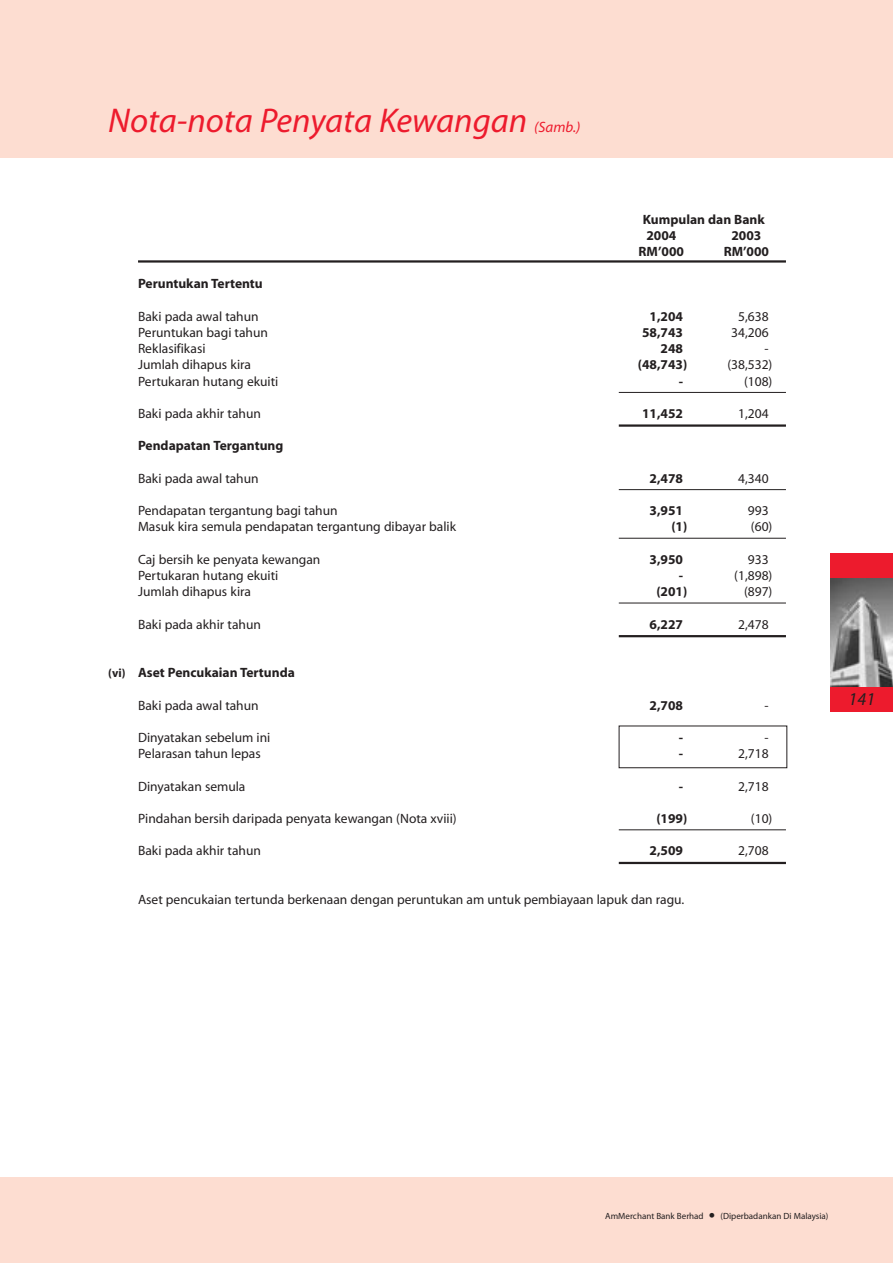
<style>
.page{position:relative;width:893px;height:1263px;background:#fff}
.page>*{position:absolute;margin:0;border:0;box-sizing:border-box;transform-origin:0 0}
.t1{font:italic 34.5px "Myriad";color:#ed1b2d}
.t2{font:italic 18px "Myriad";color:#231f20}
.t3{font:italic 15px "Myriad";color:#ed1b2d}
.t4{font:13.5px "Myriad";color:#231f20}
.t5{font:700 13.5px/16.2px "Myriad";color:#231f20}
.t6{font:9px "Myriad";color:#231f20}
.s1{font-size:12px}
.s2{font-size:22.5px}
</style>
<div class="page">
<div style="left:0;top:0;width:892px;height:157px;background:#fdddd1"></div>
<div style="left:0;top:1178px;width:892px;height:85px;background:#fdddd1"></div>
<div style="left:830px;top:553px;width:62px;height:25px;background:#ed1b2d"></div>
<div style="left:830px;top:687px;width:62px;height:25px;background:#ed1b2d"></div>
<img style="left:830px;top:578px;width:62px;height:109px">
<hr style="left:138px;top:260px;width:648px;height:3px;background:#231f20">
<hr style="left:618px;top:392px;width:168px;height:1px;background:#231f20">
<hr style="left:618px;top:424px;width:168px;height:3px;background:#231f20">
<hr style="left:618px;top:489px;width:168px;height:1px;background:#231f20">
<hr style="left:618px;top:538px;width:168px;height:1px;background:#231f20">
<hr style="left:618px;top:603px;width:168px;height:1px;background:#231f20">
<hr style="left:618px;top:635px;width:168px;height:2px;background:#231f20">
<hr style="left:618px;top:829px;width:168px;height:1px;background:#231f20">
<hr style="left:618px;top:862px;width:168px;height:2px;background:#231f20">
<div style="left:618px;top:726px;width:169px;height:42px;border:1px solid #231f20"></div>
<h1 class="t1" style="left:108px;top:108px;width:420px">Nota-nota Penyata Kewangan</h1>
<p class="t3" style="left:534px;top:122px;width:48px">(Samb.)</p>
<p class="t5" style="left:643px;top:212px;width:123px">Kumpulan dan Bank<br>2004</p>
<p class="t5" style="left:731px;top:228px;width:31px">2003</p>
<p class="t5" style="left:638px;top:245px;width:47px">RM’000</p>
<p class="t5" style="left:723px;top:245px;width:47px">RM’000</p>
<p class="t5" style="left:138px;top:277px;width:126px">Peruntukan Tertentu</p>
<p class="t4" style="left:138px;top:311px;width:122px">Baki pada awal tahun</p>
<p class="t5" style="left:649px;top:309px;width:35px">1,204</p>
<p class="t4" style="left:738px;top:311px;width:32px">5,638</p>
<p class="t4" style="left:138px;top:327px;width:131px">Peruntukan bagi tahun</p>
<p class="t5" style="left:642px;top:326px;width:42px">58,743</p>
<p class="t4" style="left:731px;top:327px;width:39px">34,206</p>
<p class="t4" style="left:138px;top:344px;width:69px">Reklasifikasi</p>
<p class="t5" style="left:660px;top:342px;width:24px">248</p>
<p class="t4" style="left:764px;top:344px;width:6px">-</p>
<p class="t4" style="left:138px;top:360px;width:114px">Jumlah dihapus kira</p>
<p class="t5" style="left:638px;top:358px;width:51px">(48,743)</p>
<p class="t4" style="left:727px;top:360px;width:47px">(38,532)</p>
<p class="t4" style="left:138px;top:376px;width:142px">Pertukaran hutang ekuiti</p>
<p class="t5" style="left:678px;top:374px;width:6px">-</p>
<p class="t4" style="left:744px;top:376px;width:30px">(108)</p>
<p class="t4" style="left:138px;top:408px;width:124px">Baki pada akhir tahun</p>
<p class="t5" style="left:642px;top:407px;width:42px">11,452</p>
<p class="t4" style="left:738px;top:408px;width:32px">1,204</p>
<p class="t5" style="left:138px;top:439px;width:147px">Pendapatan Tergantung</p>
<p class="t4" style="left:138px;top:473px;width:122px">Baki pada awal tahun</p>
<p class="t5" style="left:649px;top:471px;width:35px">2,478</p>
<p class="t4" style="left:738px;top:473px;width:32px">4,340</p>
<p class="t4" style="left:138px;top:506px;width:201px">Pendapatan tergantung bagi tahun</p>
<p class="t5" style="left:649px;top:504px;width:35px">3,951</p>
<p class="t4" style="left:747px;top:506px;width:22px">993</p>
<p class="t4" style="left:138px;top:522px;width:319px">Masuk kira semula pendapatan tergantung dibayar balik</p>
<p class="t5" style="left:671px;top:520px;width:17px">(1)</p>
<p class="t4" style="left:751px;top:522px;width:23px">(60)</p>
<p class="t4" style="left:138px;top:554px;width:184px">Caj bersih ke penyata kewangan</p>
<p class="t5" style="left:649px;top:552px;width:35px">3,950</p>
<p class="t4" style="left:747px;top:554px;width:22px">933</p>
<p class="t4" style="left:138px;top:570px;width:142px">Pertukaran hutang ekuiti</p>
<p class="t5" style="left:678px;top:569px;width:6px">-</p>
<p class="t4" style="left:734px;top:570px;width:40px">(1,898)</p>
<p class="t4" style="left:138px;top:587px;width:114px">Jumlah dihapus kira</p>
<p class="t5" style="left:656px;top:585px;width:32px">(201)</p>
<p class="t4" style="left:744px;top:587px;width:30px">(897)</p>
<p class="t4" style="left:138px;top:619px;width:124px">Baki pada akhir tahun</p>
<p class="t5" style="left:649px;top:617px;width:35px">6,227</p>
<p class="t4" style="left:738px;top:619px;width:32px">2,478</p>
<p class="t5" style="left:108px;top:666px;width:188px"><span class="s1">(vi)</span> Aset Pencukaian Tertunda</p>
<p class="t4" style="left:138px;top:700px;width:122px">Baki pada awal tahun</p>
<p class="t5" style="left:649px;top:698px;width:35px">2,708</p>
<p class="t4" style="left:764px;top:700px;width:6px">-</p>
<p class="t4" style="left:138px;top:732px;width:134px">Dinyatakan sebelum ini</p>
<p class="t5" style="left:678px;top:731px;width:6px">-</p>
<p class="t4" style="left:764px;top:732px;width:6px">-</p>
<p class="t4" style="left:138px;top:749px;width:124px">Pelarasan tahun lepas</p>
<p class="t5" style="left:678px;top:747px;width:6px">-</p>
<p class="t4" style="left:738px;top:749px;width:32px">2,718</p>
<p class="t4" style="left:138px;top:781px;width:109px">Dinyatakan semula</p>
<p class="t5" style="left:678px;top:779px;width:6px">-</p>
<p class="t4" style="left:738px;top:781px;width:32px">2,718</p>
<p class="t4" style="left:138px;top:813px;width:320px">Pindahan bersih daripada penyata kewangan (Nota xviii)</p>
<p class="t5" style="left:656px;top:812px;width:32px">(199)</p>
<p class="t4" style="left:751px;top:813px;width:23px">(10)</p>
<p class="t4" style="left:138px;top:846px;width:124px">Baki pada akhir tahun</p>
<p class="t5" style="left:649px;top:844px;width:35px">2,509</p>
<p class="t4" style="left:738px;top:846px;width:32px">2,708</p>
<p class="t4" style="left:138px;top:894px;width:547px">Aset pencukaian tertunda berkenaan dengan peruntukan am untuk pembiayaan lapuk dan ragu.</p>
<h2 class="t2" style="left:848px;top:692px;width:28px">141</h2>
<p class="t6" style="left:605px;top:1212px;width:100px">AmMerchant Bank Berhad</p>
<p class="t6" style="left:709px;top:1212px;width:121px"><span class="s2">•</span> (Diperbadankan Di Malaysia)</p>
</div>
